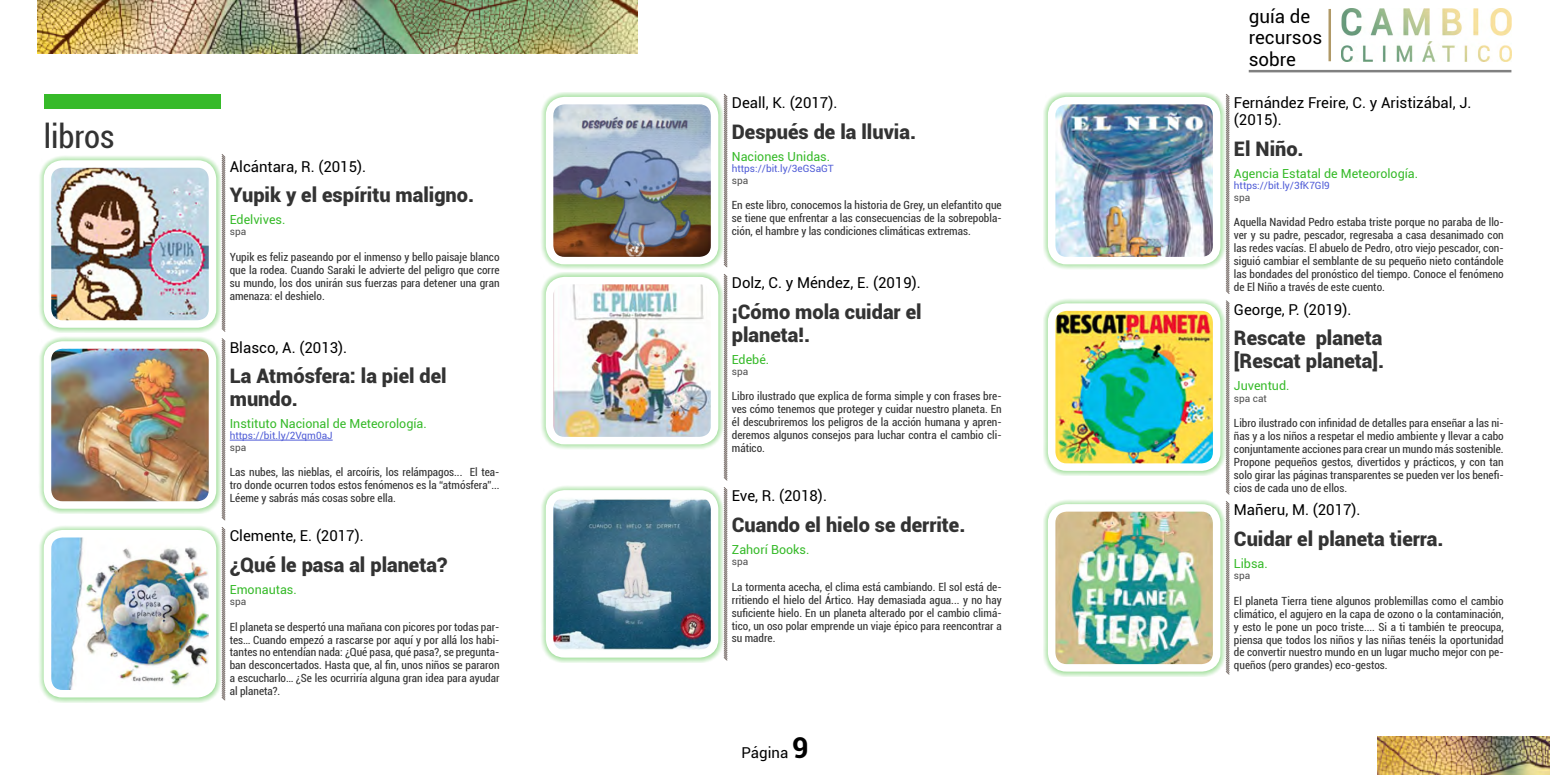
<style>
.page{position:relative;width:1550px;height:775px;background:#fff}
.page>*{position:absolute;margin:0;border:0;box-sizing:border-box;transform-origin:0 0}
.t1{font:condensed 32.5px "Roboto";color:#333}
.t2{font:900 20px/23px "Roboto";color:#333}
.t3{font:18.75px/21.2px "Roboto";color:#000}
.t4{font:15px/17.2px "Roboto";color:#000}
.t5{font:12.5px "Roboto";color:#36ba29}
.t6{font:condensed 11.25px/13px "Roboto";color:#333;text-align:justify}
.t7{font:10px "Roboto";color:#4f5cd6}
.t8{font:10px "Roboto";color:#4f4f4f}
.s1{font-weight:700;font-size:28.75px}
</style>
<div class="page">
<img style="left:38px;top:0;width:600px;height:53px">
<img style="left:1378px;top:736px;width:172px;height:39px">
<img style="left:1342px;top:9px;width:169px;height:52px">
<hr style="left:1329px;top:9px;width:2px;height:52px;background:#b09967">
<hr style="left:1249px;top:70px;width:262px;height:2px;background:#808080">
<svg style="left:221px;top:154px;width:5px;height:547px"></svg>
<div style="left:38px;top:332px;width:186px;height:6px;background:#fff"></div>
<div style="left:224px;top:332px;width:282px;height:6px;background:#fff"></div>
<div style="left:38px;top:521px;width:186px;height:6px;background:#fff"></div>
<div style="left:224px;top:521px;width:282px;height:6px;background:#fff"></div>
<div style="left:44px;top:94px;width:177px;height:15px;background:#36ba29"></div>
<div style="left:38px;top:155px;width:183px;height:178px;background:#36ba29;opacity:.75"></div>
<img style="left:53px;top:169px;width:154px;height:150px">
<div style="left:44px;top:160px;width:172px;height:168px;border:8px solid #fff;border-radius:15px"></div>
<div style="left:38px;top:336px;width:183px;height:178px;background:#36ba29;opacity:.75"></div>
<img style="left:53px;top:350px;width:154px;height:150px">
<div style="left:44px;top:341px;width:172px;height:168px;border:8px solid #fff;border-radius:15px"></div>
<hr style="left:230px;top:440px;width:103px;height:1px;background:#4f5cd6">
<div style="left:38px;top:525px;width:183px;height:178px;background:#36ba29;opacity:.75"></div>
<img style="left:53px;top:539px;width:154px;height:150px">
<div style="left:44px;top:530px;width:172px;height:168px;border:8px solid #fff;border-radius:15px"></div>
<svg style="left:723px;top:94px;width:5px;height:567px"></svg>
<div style="left:540px;top:268px;width:186px;height:6px;background:#fff"></div>
<div style="left:726px;top:268px;width:282px;height:6px;background:#fff"></div>
<div style="left:540px;top:481px;width:186px;height:6px;background:#fff"></div>
<div style="left:726px;top:481px;width:282px;height:6px;background:#fff"></div>
<div style="left:541px;top:92px;width:182px;height:178px;background:#36ba29;opacity:.75"></div>
<img style="left:550px;top:101px;width:165px;height:160px">
<div style="left:546px;top:97px;width:172px;height:167px;border:8px solid #fff;border-radius:15px"></div>
<div style="left:541px;top:272px;width:182px;height:178px;background:#36ba29;opacity:.75"></div>
<img style="left:555px;top:281px;width:160px;height:160px">
<div style="left:546px;top:277px;width:172px;height:167px;border:8px solid #fff;border-radius:15px"></div>
<div style="left:541px;top:485px;width:182px;height:178px;background:#36ba29;opacity:.75"></div>
<img style="left:555px;top:494px;width:160px;height:160px">
<div style="left:546px;top:490px;width:172px;height:168px;border:8px solid #fff;border-radius:15px"></div>
<svg style="left:1225px;top:94px;width:5px;height:581px"></svg>
<div style="left:1042px;top:294px;width:186px;height:6px;background:#fff"></div>
<div style="left:1228px;top:294px;width:282px;height:6px;background:#fff"></div>
<div style="left:1042px;top:495px;width:186px;height:6px;background:#fff"></div>
<div style="left:1228px;top:495px;width:282px;height:6px;background:#fff"></div>
<div style="left:1043px;top:92px;width:182px;height:178px;background:#36ba29;opacity:.75"></div>
<img style="left:1057px;top:101px;width:160px;height:160px">
<div style="left:1048px;top:97px;width:172px;height:167px;border:8px solid #fff;border-radius:15px"></div>
<div style="left:1043px;top:298px;width:182px;height:178px;background:#36ba29;opacity:.75"></div>
<img style="left:1057px;top:312px;width:160px;height:155px">
<div style="left:1048px;top:303px;width:172px;height:168px;border:8px solid #fff;border-radius:15px"></div>
<div style="left:1043px;top:499px;width:182px;height:178px;background:#36ba29;opacity:.75"></div>
<img style="left:1057px;top:508px;width:160px;height:160px">
<div style="left:1048px;top:504px;width:172px;height:168px;border:8px solid #fff;border-radius:15px"></div>
<h1 class="t1" style="left:44px;top:114px;width:72px">libros</h1>
<h3 class="t4" style="left:230px;top:157px;width:138px">Alcántara, R. (2015).</h3>
<h2 class="t2" style="left:230px;top:183px;width:246px">Yupik y el espíritu maligno.</h2>
<p class="t5" style="left:230px;top:211px;width:57px">Edelvives.</p>
<p class="t8" style="left:230px;top:225px;width:18px">spa</p>
<p class="t6" style="left:230px;top:250px;width:271px">Yupik es feliz paseando por el inmenso y bello paisaje blanco que la rodea. Cuando Saraki le advierte del peligro que corre su mundo, los dos unirán sus fuerzas para detener una gran amenaza: el deshielo.</p>
<h3 class="t4" style="left:230px;top:338px;width:119px">Blasco, A. (2013).</h3>
<h2 class="t2" style="left:230px;top:364px;width:218px">La Atmósfera: la piel del mundo.</h2>
<p class="t5" style="left:230px;top:415px;width:199px">Instituto Nacional de Meteorología.</p>
<p class="t7" style="left:230px;top:429px;width:104px">https://bit.ly/2Vqm0aJ</p>
<p class="t8" style="left:230px;top:440px;width:18px">spa</p>
<p class="t6" style="left:230px;top:465px;width:271px">Las nubes, las nieblas, el arcoíris, los relámpagos... El tea&shy;tro donde ocurren todos estos fenómenos es la “atmósfera”...<br>Léeme y sabrás más cosas sobre ella.</p>
<h3 class="t4" style="left:230px;top:527px;width:136px">Clemente, E. (2017).</h3>
<h2 class="t2" style="left:230px;top:552px;width:219px">¿Qué le pasa al planeta?</h2>
<p class="t5" style="left:230px;top:580px;width:68px">Emonautas.</p>
<p class="t8" style="left:230px;top:595px;width:18px">spa</p>
<p class="t6" style="left:230px;top:620px;width:271px">El planeta se despertó una mañana con picores por todas par&shy;tes… Cuando empezó a rascarse por aquí y por allá los habi&shy;tantes no entendían nada: ¿Qué pasa, qué pasa?, se pregunta&shy;ban desconcertados. Hasta que, al fin, unos niños se pararon a escucharlo… ¿Se les ocurriría alguna gran idea para ayudar al planeta?.</p>
<h3 class="t4" style="left:732px;top:94px;width:107px">Deall, K. (2017).</h3>
<h2 class="t2" style="left:732px;top:119px;width:186px">Después de la lluvia.</h2>
<p class="t5" style="left:732px;top:147px;width:100px">Naciones Unidas.</p>
<p class="t7" style="left:732px;top:161px;width:104px">https://bit.ly/3eGSaGT</p>
<p class="t8" style="left:732px;top:173px;width:18px">spa</p>
<p class="t6" style="left:732px;top:198px;width:271px">En este libro, conocemos la historia de Grey, un elefantito que se tiene que enfrentar a las consecuencias de la sobrepobla&shy;ción, el hambre y las condiciones climáticas extremas.</p>
<h3 class="t4" style="left:732px;top:274px;width:191px">Dolz, C. y Méndez, E. (2019).</h3>
<h2 class="t2" style="left:732px;top:299px;width:191px">¡Cómo mola cuidar el planeta!.</h2>
<p class="t5" style="left:732px;top:350px;width:39px">Edebé.</p>
<p class="t8" style="left:732px;top:364px;width:18px">spa</p>
<p class="t6" style="left:732px;top:390px;width:271px">Libro ilustrado que explica de forma simple y con frases bre&shy;ves cómo tenemos que proteger y cuidar nuestro planeta. En él descubriremos los peligros de la acción humana y apren&shy;deremos algunos consejos para luchar contra el cambio cli&shy;mático.</p>
<h3 class="t4" style="left:732px;top:487px;width:97px">Eve, R. (2018).</h3>
<h2 class="t2" style="left:732px;top:512px;width:235px">Cuando el hielo se derrite.</h2>
<p class="t5" style="left:732px;top:541px;width:79px">Zahorí Books.</p>
<p class="t8" style="left:732px;top:555px;width:18px">spa</p>
<p class="t6" style="left:732px;top:580px;width:271px">La tormenta acecha, el clima está cambiando. El sol está de&shy;rritiendo el hielo del Ártico. Hay demasiada agua... y no hay suficiente hielo. En un planeta alterado por el cambio climá&shy;tico, un oso polar emprende un viaje épico para reencontrar a su madre.</p>
<h3 class="t4" style="left:741px;top:743px;width:69px">Página <span class="s1">9</span></h3>
<h3 class="t3" style="left:1249px;top:5px;width:75px">guía de recursos sobre</h3>
<h3 class="t4" style="left:1234px;top:94px;width:239px">Fernández Freire, C. y Aristizábal, J. (2015).</h3>
<h2 class="t2" style="left:1234px;top:136px;width:71px">El Niño.</h2>
<p class="t5" style="left:1234px;top:165px;width:186px">Agencia Estatal de Meteorología.</p>
<p class="t7" style="left:1234px;top:179px;width:97px">https://bit.ly/3fK7Gl9</p>
<p class="t8" style="left:1234px;top:190px;width:18px">spa</p>
<p class="t6" style="left:1234px;top:215px;width:271px">Aquella Navidad Pedro estaba triste porque no paraba de llo&shy;ver y su padre, pescador, regresaba a casa desanimado con las redes vacías. El abuelo de Pedro, otro viejo pescador, con&shy;siguió cambiar el semblante de su pequeño nieto contándole las bondades del pronóstico del tiempo. Conoce el fenómeno de El Niño a través de este cuento.</p>
<h3 class="t4" style="left:1234px;top:300px;width:119px">George, P. (2019).</h3>
<h2 class="t2" style="left:1234px;top:326px;width:152px">Rescate planeta [Rescat planeta].</h2>
<p class="t5" style="left:1234px;top:377px;width:57px">Juventud.</p>
<p class="t8" style="left:1234px;top:391px;width:34px">spa cat</p>
<p class="t6" style="left:1234px;top:416px;width:271px">Libro ilustrado con infinidad de detalles para enseñar a las ni&shy;ñas y a los niños a respetar el medio ambiente y llevar a cabo conjuntamente acciones para crear un mundo más sostenible.<br>Propone pequeños gestos, divertidos y prácticos, y con tan solo girar las páginas transparentes se pueden ver los benefi&shy;cios de cada uno de ellos.</p>
<h3 class="t4" style="left:1234px;top:501px;width:128px">Mañeru, M. (2017).</h3>
<h2 class="t2" style="left:1234px;top:526px;width:211px">Cuidar el planeta tierra.</h2>
<p class="t5" style="left:1234px;top:555px;width:35px">Libsa.</p>
<p class="t8" style="left:1234px;top:569px;width:18px">spa</p>
<p class="t6" style="left:1234px;top:594px;width:271px">El planeta Tierra tiene algunos problemillas como el cambio climático, el agujero en la capa de ozono o la contaminación, y esto le pone un poco triste.... Si a ti también te preocupa, piensa que todos los niños y las niñas tenéis la oportunidad de convertir nuestro mundo en un lugar mucho mejor con pe&shy;queños (pero grandes) eco-gestos.</p>
</div>
